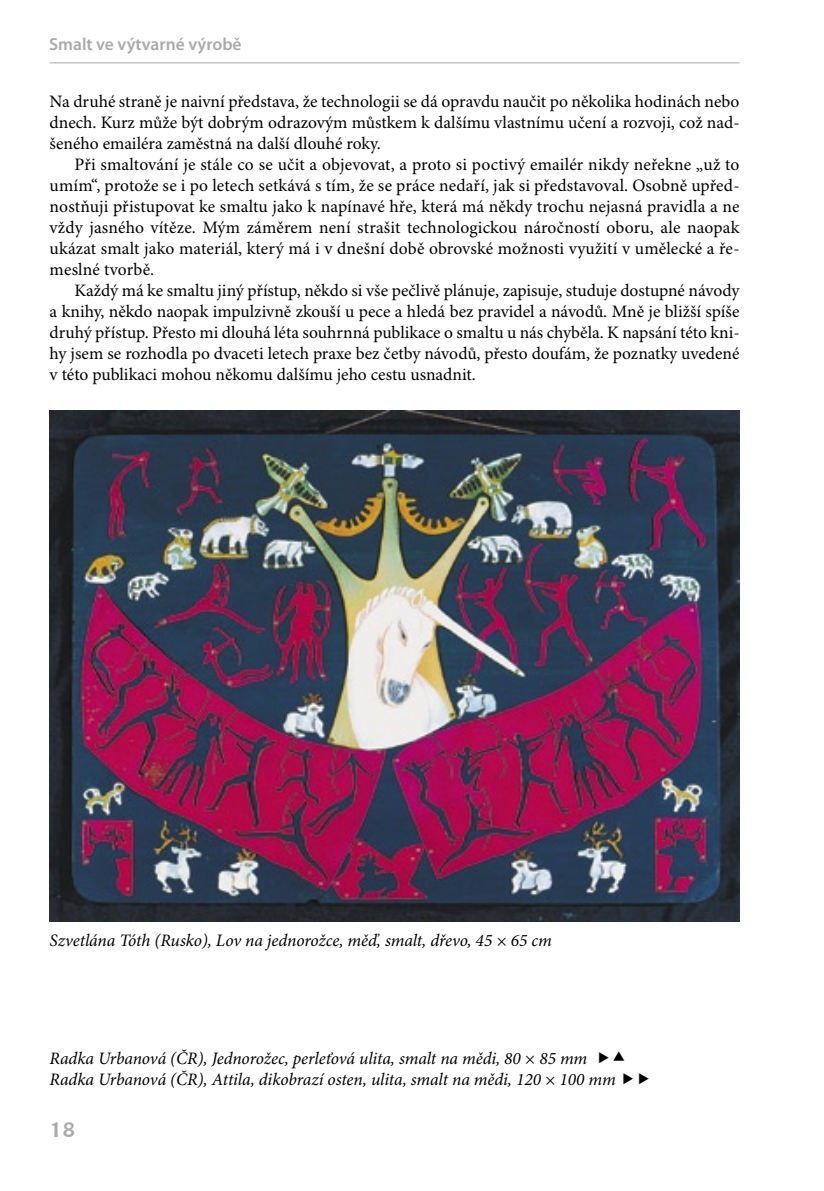
<style>
.page{position:relative;width:824px;height:1191px;background:#fff}
.page>*{position:absolute;margin:0;border:0;box-sizing:border-box;transform-origin:0 0}
.t1{font:700 21px "Chianti BT";color:#aaa}
.t2{font:17.5px/21px "Minion Pro";color:#000;text-align:justify}
.t3{font:italic 17.5px/21px "Minion Pro";letter-spacing:-.005em;color:#000}
.t4{font:600 17.5px "Myriad Pro";color:#aaa}
</style>
<div class="page">
<hr style="left:50px;top:62px;width:689px;height:1px;background:#aaa">
<img style="left:50px;top:410px;width:689px;height:511px">
<p class="t4" style="left:49px;top:34px;width:194px">Smalt ve výtvarné výrobě</p>
<p class="t2" style="left:50px;top:92px;width:691px">Na druhé straně je naivní představa, že technologii se dá opravdu naučit po několika hodinách nebo dnech. Kurz může být dobrým odrazovým můstkem k dalšímu vlastnímu učení a rozvoji, což nad&shy;šeného emailéra zaměstná na další dlouhé roky.</p>
<p class="t2" style="left:50px;top:155px;width:691px;text-indent:25px">Při smaltování je stále co se učit a objevovat, a proto si poctivý emailér nikdy neřekne „už to umím“, protože se i po letech setkává s tím, že se práce nedaří, jak si představoval. Osobně upřed&shy;nostňuji přistupovat ke smaltu jako k napínavé hře, která má někdy trochu nejasná pravidla a ne vždy jasného vítěze. Mým záměrem není strašit technologickou náročností oboru, ale naopak ukázat smalt jako materiál, který má i v dnešní době obrovské možnosti využití v umělecké a ře&shy;meslné tvorbě.</p>
<p class="t2" style="left:50px;top:281px;width:691px;text-indent:25px">Každý má ke smaltu jiný přístup, někdo si vše pečlivě plánuje, zapisuje, studuje dostupné návody a knihy, někdo naopak impulzivně zkouší u pece a hledá bez pravidel a návodů. Mně je bližší spíše druhý přístup. Přesto mi dlouhá léta souhrnná publikace o smaltu u nás chyběla. K napsání této kni&shy;hy jsem se rozhodla po dvaceti letech praxe bez četby návodů, přesto doufám, že poznatky uvedené v této publikaci mohou někomu dalšímu jeho cestu usnadnit.</p>
<p class="t3" style="left:50px;top:930px;width:504px">Szvetlána Tóth (Rusko), Lov na jednorožce, měď, smalt, dřevo, 45 × 65 cm</p>
<p class="t3" style="left:50px;top:1049px;width:567px">Radka Urbanová (ČR), Jednorožec, perleťová ulita, smalt na mědi, 80 × 85 mm<br>Radka Urbanová (ČR), Attila, dikobrazí osten, ulita, smalt na mědi, 120 × 100 mm</p>
<p class="t1" style="left:50px;top:1114px;width:27px">18</p>
</div>
